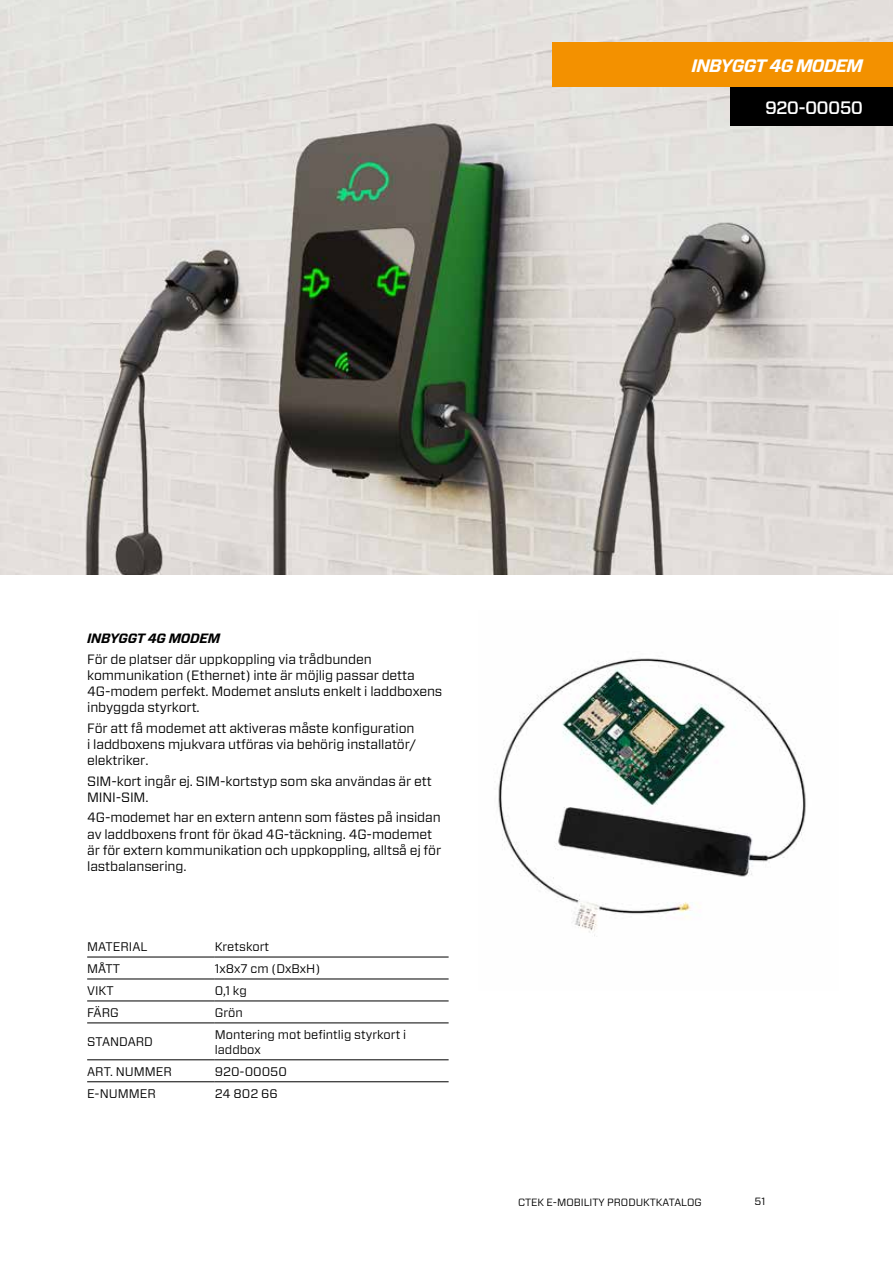
<style>
.page{position:relative;width:893px;height:1263px;background:#fff}
.page>*{position:absolute;margin:0;border:0;box-sizing:border-box;transform-origin:0 0}
.t1{font:italic 700 18px "Forza";letter-spacing:-.04em;color:#fff}
.t2{font:500 18px "Forza";letter-spacing:-.04em;color:#fff}
.t3{font:13.5px/16.2px "Forza";letter-spacing:-.01em;color:#000}
.t4{font:italic 700 13.5px "Forza";letter-spacing:-.02em;color:#000}
.t5{font:12.45px/15px "Forza";color:#000}
.t6{font:10.5px "Forza";color:#000}
</style>
<div class="page">
<img style="left:0;top:0;width:893px;height:574px">
<div style="left:731px;top:87px;width:162px;height:39px;background:#000"></div>
<img style="left:498px;top:658px;width:308px;height:278px">
<hr style="left:87px;top:1022px;width:128px;height:1px;background:#000">
<hr style="left:215px;top:1022px;width:234px;height:1px;background:#000">
<hr style="left:87px;top:1059px;width:128px;height:1px;background:#000">
<hr style="left:215px;top:1059px;width:234px;height:1px;background:#000">
<hr style="left:87px;top:1081px;width:128px;height:1px;background:#000">
<hr style="left:215px;top:1081px;width:234px;height:1px;background:#000">
<hr style="left:87px;top:978px;width:128px;height:1px;background:#000">
<hr style="left:215px;top:978px;width:234px;height:1px;background:#000">
<hr style="left:87px;top:1000px;width:128px;height:1px;background:#000">
<hr style="left:215px;top:1000px;width:234px;height:1px;background:#000">
<hr style="left:87px;top:957px;width:128px;height:1px;background:#000">
<hr style="left:215px;top:957px;width:234px;height:1px;background:#000">
<div style="left:553px;top:43px;width:340px;height:44px;background:#f39100"></div>
<h1 class="t1" style="left:691px;top:54px;width:173px">INBYGGT 4G MODEM</h1>
<h1 class="t2" style="left:765px;top:96px;width:100px">920-00050</h1>
<p class="t4" style="left:87px;top:629px;width:134px">INBYGGT 4G MODEM</p>
<p class="t3" style="left:87px;top:651px;width:357px">För de platser där uppkoppling via trådbunden kommunikation (Ethernet) inte är möjlig passar detta 4G-modem perfekt. Modemet ansluts enkelt i laddboxens inbyggda styrkort.</p>
<p class="t3" style="left:87px;top:720px;width:331px">För att få modemet att aktiveras måste konfiguration i laddboxens mjukvara utföras via behörig installatör/ elektriker.</p>
<p class="t3" style="left:87px;top:773px;width:346px">SIM-kort ingår ej. SIM-kortstyp som ska användas är ett<br>MINI-SIM.</p>
<p class="t3" style="left:87px;top:809px;width:356px">4G-modemet har en extern antenn som fästes på insidan av laddboxens front för ökad 4G-täckning. 4G-modemet är för extern kommunikation och uppkoppling, alltså ej för lastbalansering.</p>
<p class="t5" style="left:87px;top:939px;width:62px">MATERIAL</p>
<p class="t5" style="left:215px;top:939px;width:56px">Kretskort</p>
<p class="t5" style="left:87px;top:961px;width:34px">MÅTT</p>
<p class="t5" style="left:215px;top:961px;width:107px">1x8x7 cm (DxBxH)</p>
<p class="t5" style="left:87px;top:983px;width:28px">VIKT</p>
<p class="t5" style="left:215px;top:983px;width:34px">0,1 kg</p>
<p class="t5" style="left:87px;top:1005px;width:33px">FÄRG</p>
<p class="t5" style="left:215px;top:1005px;width:30px">Grön</p>
<p class="t5" style="left:87px;top:1034px;width:67px">STANDARD</p>
<p class="t5" style="left:215px;top:1027px;width:193px">Montering mot befintlig styrkort i laddbox</p>
<p class="t5" style="left:87px;top:1064px;width:86px">ART. NUMMER</p>
<p class="t5" style="left:215px;top:1064px;width:74px">920-00050</p>
<p class="t5" style="left:87px;top:1086px;width:70px">E-NUMMER</p>
<p class="t5" style="left:215px;top:1086px;width:65px">24 802 66</p>
<p class="t6" style="left:518px;top:1195px;width:185px">CTEK E-MOBILITY PRODUKTKATALOG</p>
<p class="t6" style="left:754px;top:1194px;width:12px">51</p>
</div>
